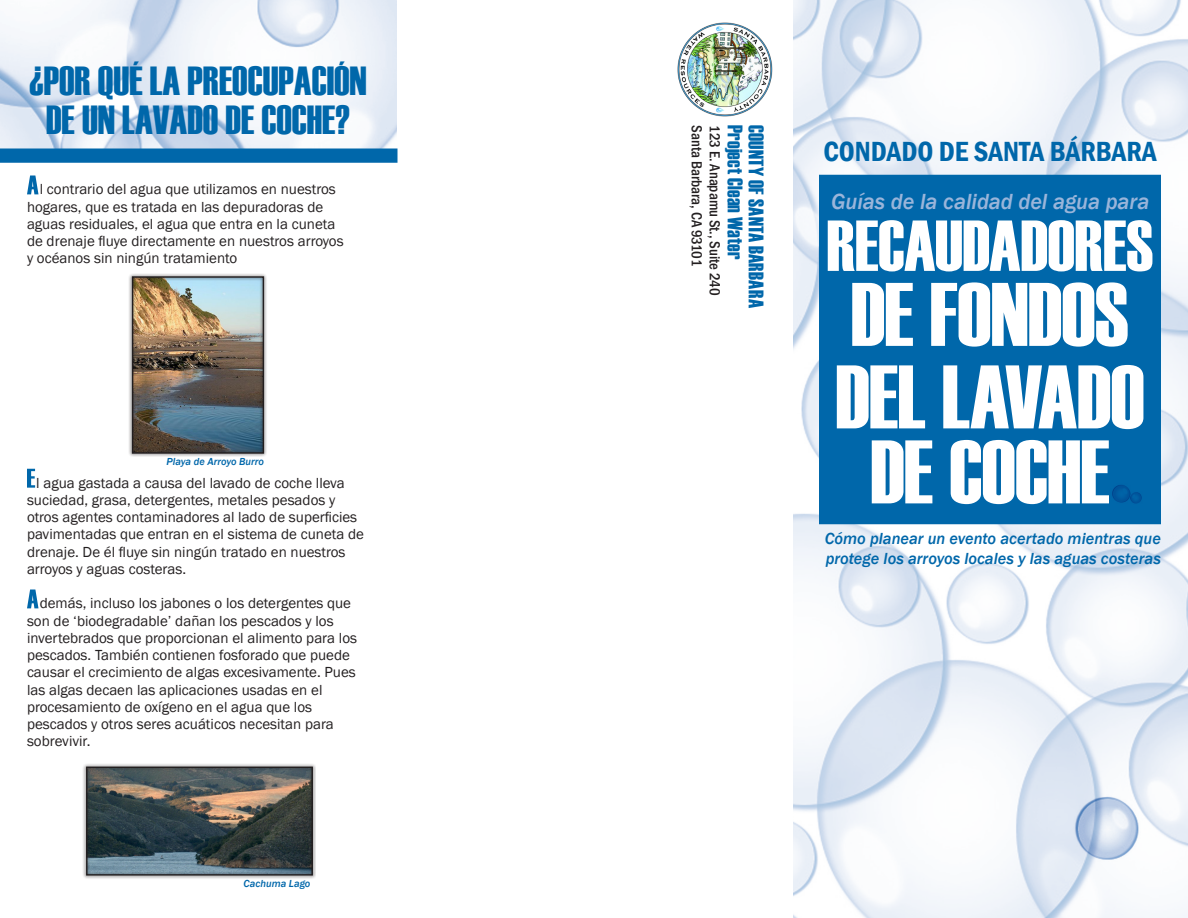
<style>
.page{position:relative;width:1188px;height:918px;background:#fff}
.page>*{position:absolute;margin:0;border:0;box-sizing:border-box;transform-origin:0 0}
.t1{font:90px "Haettenschweiler";letter-spacing:-.01em;color:#fff}
.t2{font:72px "Haettenschweiler";letter-spacing:-.005em;color:#fff}
.t3{font:40.5px "Haettenschweiler";color:#0067aa}
.t4{font:600 condensed 28.5px "Franklin Gothic";color:#0067aa}
.t5{font:italic 500 22.5px "Franklin Gothic";letter-spacing:-.005em;color:#9ab5da}
.t6{font:21px "Haettenschweiler";letter-spacing:.01em;color:#0067aa}
.t7{font:italic 500 16.5px/19.8px "Franklin Gothic";color:#0067aa}
.t8{font:15px/17.2px "Franklin Gothic";color:#231f20}
.t9{font:500 condensed 15px "Franklin Gothic";color:#231f20}
.t10{font:italic 500 10.5px "Franklin Gothic";color:#0067aa}
</style>
<div class="page">
<img style="left:0;top:0;width:397px;height:148px">
<svg style="left:27px;top:176px;width:12px;height:18px"></svg>
<svg style="left:27px;top:469px;width:8px;height:19px"></svg>
<svg style="left:27px;top:590px;width:12px;height:18px"></svg>
<img style="left:677px;top:22px;width:96px;height:95px">
<svg style="left:0;top:148px;width:398px;height:15px;background:#0b6dad"></svg>
<div style="left:83px;top:763px;width:233px;height:116px;background:#231f20;opacity:.92"></div>
<div style="left:86px;top:767px;width:227px;height:109px;border:1px solid #231f20"></div>
<div style="left:128px;top:273px;width:140px;height:184px;background:#231f20;opacity:.92"></div>
<div style="left:132px;top:276px;width:132px;height:178px;border:1px solid #231f20"></div>
<img style="left:794px;top:0;width:394px;height:918px">
<div style="left:819px;top:175px;width:342px;height:349px;background:#0067aa"></div>
<img style="left:1069px;top:792px;width:72px;height:76px">
<img style="left:1112px;top:485px;width:19px;height:18px">
<svg style="left:1131px;top:492px;width:11px;height:12px"></svg>
<p class="t3" style="left:29px;top:58px;width:339px">¿POR QUÉ LA PREOCUPACIÓN</p>
<p class="t3" style="left:46px;top:97px;width:305px">DE UN LAVADO DE COCHE?</p>
<p class="t8" style="left:40px;top:181px;width:298px">l contrario del agua que utilizamos en nuestros</p>
<p class="t8" style="left:27px;top:198px;width:298px">hogares, que es tratada en las depuradoras de</p>
<p class="t8" style="left:27px;top:216px;width:310px">aguas residuales, el agua que entra en la cuneta</p>
<p class="t8" style="left:27px;top:233px;width:318px">de drenaje fluye directamente en nuestros arroyos</p>
<p class="t8" style="left:27px;top:250px;width:212px">y océanos sin ningún tratamiento</p>
<p class="t10" style="left:167px;top:455px;width:99px">Playa de Arroyo Burro</p>
<p class="t8" style="left:27px;top:474px;width:339px;text-indent:9px">l agua gastada a causa del lavado de coche lleva suciedad, grasa, detergentes, metales pesados y otros agentes contaminadores al lado de superficies pavimentadas que entran en el sistema de cuneta de drenaje. De él fluye sin ningún tratado en nuestros arroyos y aguas costeras.</p>
<p class="t8" style="left:40px;top:595px;width:313px">demás, incluso los jabones o los detergentes que</p>
<p class="t8" style="left:27px;top:612px;width:308px">son de ‘biodegradable’ dañan los pescados y los</p>
<p class="t8" style="left:27px;top:630px;width:332px">invertebrados que proporcionan el alimento para los</p>
<p class="t8" style="left:27px;top:647px;width:325px">pescados. También contienen fosforado que puede</p>
<p class="t8" style="left:27px;top:664px;width:330px">causar el crecimiento de algas excesivamente. Pues</p>
<p class="t8" style="left:27px;top:681px;width:308px">las algas decaen las aplicaciones usadas en el procesamiento de oxígeno en el agua que los pescados y otros seres acuáticos necesitan para sobrevivir.</p>
<p class="t10" style="left:244px;top:877px;width:68px">Cachuma Lago</p>
<p class="t9" style="left:707px;top:125px;width:142px;rotate:90deg">Santa Barbara, CA 93101</p>
<p class="t9" style="left:725px;top:125px;width:172px;rotate:90deg">123 E. Anapamu St., Suite 240</p>
<p class="t6" style="left:747px;top:125px;width:136px;rotate:90deg">Project Clean Water</p>
<p class="t6" style="left:768px;top:125px;width:184px;rotate:90deg">COUNTY OF SANTA BARBARA</p>
<p class="t4" style="left:823px;top:133px;width:335px">CONDADO DE SANTA BÁRBARA</p>
<p class="t5" style="left:831px;top:187px;width:320px">Guías de la calidad del agua para</p>
<p class="t2" style="left:826px;top:205px;width:329px">RECAUDADORES</p>
<p class="t1" style="left:851px;top:263px;width:280px">DE FONDOS</p>
<p class="t1" style="left:835px;top:346px;width:311px">DEL LAVADO</p>
<p class="t1" style="left:870px;top:421px;width:241px">DE COCHE</p>
<p class="t7" style="left:825px;top:529px;width:338px">Cómo planear un evento acertado mientras que protege los arroyos locales y las aguas costeras</p>
</div>
